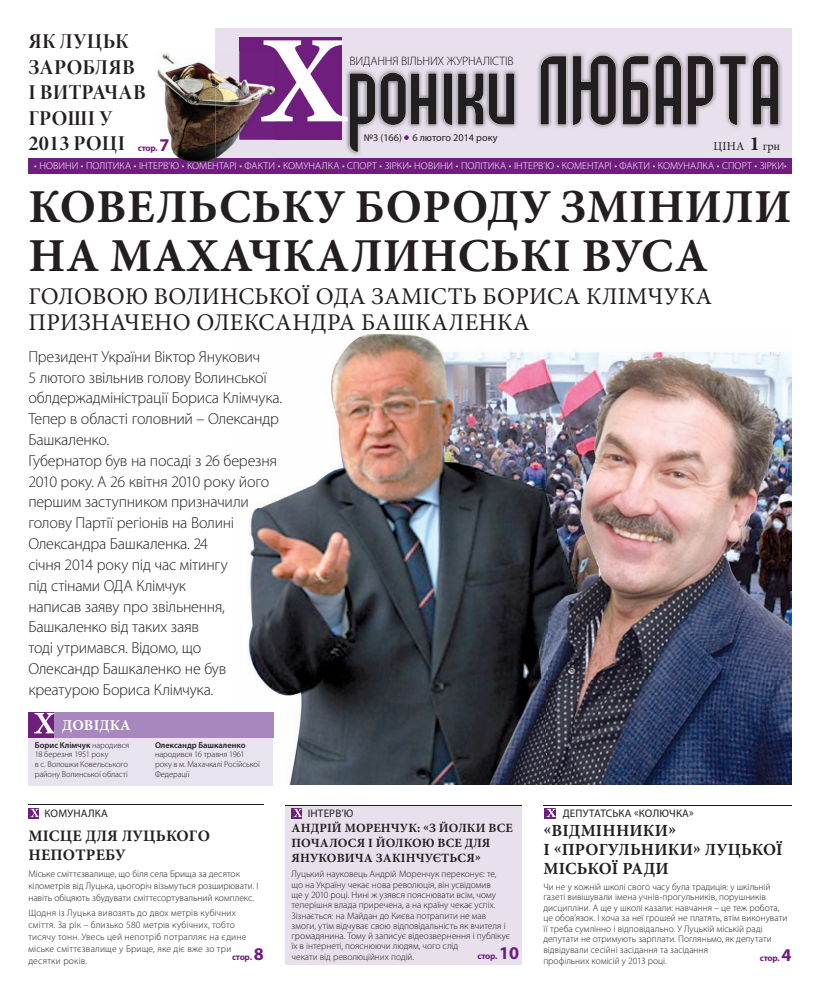
<style>
.page{position:relative;width:820px;height:993px;background:#fff}
.page>*{position:absolute;margin:0;border:0;box-sizing:border-box;transform-origin:0 0}
.t1{font:700 47.2px/49.2px "Minion Pro";letter-spacing:.01em;color:#231f20}
.t2{font:24px/26px "Minion Pro";letter-spacing:.01em;color:#231f20}
.t3{font:21.2px/25.5px "Minion Pro Bold Disp";letter-spacing:.01em;color:#231f20}
.t4{font:700 17px/19px "Minion Pro";letter-spacing:.01em;color:#231f20}
.t5{font:300 16px/20.8px "Myriad Pro";letter-spacing:-.015em;color:#231f20}
.t6{font:700 16px/19px "Minion Pro";letter-spacing:.01em;color:#231f20}
.t7{font:700 15px "Minion Pro";letter-spacing:.01em;color:#fff}
.t8{font:700 12.6px/15px "Minion Pro";letter-spacing:.01em;color:#231f20}
.t9{font:300 12.2px "Myriad Pro";letter-spacing:-.02em;color:#1e161c}
.t10{font:12px "Minion Pro";letter-spacing:.01em;color:#231f20}
.t11{font:11px "Myriad Pro";letter-spacing:.02em;color:#231f20}
.t12{font:10.2px "Myriad Pro";color:#231f20}
.t13{font:300 10px "Myriad Pro";letter-spacing:.005em;color:#fff;scale:1.04 1}
.t14{font:300 9.6px/12px "Myriad Pro";letter-spacing:.01em;color:#231f20}
.t15{font:300 9.5px/10.3px "Myriad Pro";color:#231f20}
.t16{font:700 9px "Myriad Pro";letter-spacing:-.03em;color:#701e7d}
.t17{font:300 8.5px/9.6px "Myriad Pro";letter-spacing:-.01em;color:#231f20}
.s1{color:#bcb9b9}
.s2{font-weight:700;font-size:20px}
.s3{font-size:18px}
.s4{font-weight:600}
</style>
<div class="page">
<img style="left:248px;top:334px;width:543px;height:450px">
<div style="left:285px;top:804px;width:236px;height:160px;background:#e8e0ec"></div>
<div style="left:215px;top:28px;width:576px;height:145px;background:#e8e0ec"></div>
<img style="left:346px;top:52px;width:436px;height:103px">
<svg style="left:349px;top:55px;width:429px;height:97px"></svg>
<div style="left:239px;top:37px;width:102px;height:102px;background:#701e7d"></div>
<svg style="left:263px;top:40px;width:84px;height:81px"></svg>
<svg style="left:404px;top:135px;width:4px;height:5px"></svg>
<hr style="left:28px;top:804px;width:236px;height:1px;background:#231f20">
<hr style="left:543px;top:804px;width:248px;height:1px;background:#231f20">
<div style="left:28px;top:158px;width:763px;height:15px;background:#701e7d"></div>
<hr style="left:285px;top:804px;width:236px;height:1px;background:#231f20">
<div style="left:28px;top:735px;width:245px;height:50px;background:#e9e2ef"></div>
<div style="left:53px;top:711px;width:220px;height:26px;background:#a787be"></div>
<div style="left:28px;top:711px;width:26px;height:26px;background:#701e7d"></div>
<svg style="left:34px;top:712px;width:20px;height:21px"></svg>
<svg style="left:28px;top:808px;width:11px;height:10px"></svg>
<svg style="left:31px;top:808px;width:8px;height:8px"></svg>
<svg style="left:291px;top:808px;width:10px;height:10px"></svg>
<svg style="left:293px;top:808px;width:9px;height:8px"></svg>
<svg style="left:544px;top:808px;width:11px;height:10px"></svg>
<svg style="left:546px;top:808px;width:9px;height:8px"></svg>
<img style="left:157px;top:52px;width:118px;height:110px">
<img style="left:239px;top:51px;width:36px;height:88px">
<img style="left:261px;top:111px;width:14px;height:10px">
<svg style="left:157px;top:139px;width:12px;height:13px"></svg>
<p class="t3" style="left:28px;top:28px;width:119px">ЯК ЛУЦЬК<br>ЗАРОБЛЯВ<br>І ВИТРАЧАВ<br>ГРОШІ У<br>2013 РОЦІ</p>
<p class="t13" style="left:34px;top:159px;width:724px">• НОВИНИ • ПОЛІТИКА • ІНТЕРВ’Ю К<span class="s1">О</span>МЕНТАРІ ФАКТИ • КОМУНАЛКА • СПОРТ • ЗІРКИ• НОВИНИ • ПОЛІТИКА • ІНТЕРВ’Ю • КОМЕНТАРІ • ФАКТИ • КОМУНАЛКА • СПОРТ • ЗІРКИ•</p>
<p class="t13" style="left:182px;top:159px;width:4px">•</p>
<p class="t13" style="left:239px;top:159px;width:4px">•</p>
<p class="t9" style="left:349px;top:54px;width:166px">ВИДАННЯ ВІЛЬНИХ ЖУРНАЛІСТІВ</p>
<p class="t12" style="left:363px;top:131px;width:135px">№3 (166) 6 лютого 2014 року</p>
<p class="t10" style="left:713px;top:139px;width:68px">ЦІНА <span class="s2">1</span> грн</p>
<p class="t16" style="left:138px;top:142px;width:33px">стор. <span class="s3">7</span></p>
<p class="t1" style="left:29px;top:181px;width:764px">КОВЕЛЬСЬКУ БОРОДУ ЗМІНИЛИ<br>НА МАХАЧКАЛИНСЬКІ ВУСА</p>
<p class="t2" style="left:28px;top:282px;width:684px">ГОЛОВОЮ ВОЛИНСЬКОЇ ОДА ЗАМІСТЬ БОРИСА КЛІМЧУКА<br>ПРИЗНАЧЕНО ОЛЕКСАНДРА БАШКАЛЕНКА</p>
<p class="t5" style="left:28px;top:345px;width:255px">Президент України Віктор Янукович<br>5 лютого звільнив голову Волинської облдержадміністрації Бориса Клімчука.<br>Тепер в області головний – Олександр<br>Башкаленко.<br>Губернатор був на посаді з 26 березня<br>2010 року. А 26 квітня 2010 року його першим заступником призначили голову Партії регіонів на Волині<br>Олександра Башкаленка. 24<br>січня 2014 року під час мітингу<br>під стінами ОДА Клімчук<br>написав заяву про звільнення,<br>Башкаленко від таких заяв<br>тоді утримався. Відомо, що<br>Олександр Башкаленко не був креатурою Бориса Клімчука.</p>
<p class="t7" style="left:62px;top:716px;width:70px">ДОВІДКА</p>
<p class="t17" style="left:35px;top:739px;width:96px"><span class="s4">Борис Клімчук</span> народився<br>18 березня 1951 року<br>в с. Волошки Ковельського району Волинської області</p>
<p class="t17" style="left:155px;top:739px;width:106px"><span class="s4">Олександр Башкаленко </span>народився 16 травня 1961 року в м. Махачкалі Російської<br>Федерації</p>
<p class="t11" style="left:45px;top:806px;width:65px">КОМУНАЛКА</p>
<p class="t11" style="left:307px;top:806px;width:47px">ІНТЕРВ’Ю</p>
<p class="t11" style="left:562px;top:806px;width:132px">ДЕПУТАТСЬКА «КОЛЮЧКА»</p>
<p class="t8" style="left:291px;top:819px;width:223px">АНДРІЙ МОРЕНЧУК: «З ЙОЛКИ ВСЕ<br>ПОЧАЛОСЯ І ЙОЛКОЮ ВСЕ ДЛЯ<br>ЯНУКОВИЧА ЗАКІНЧУЄТЬСЯ»</p>
<p class="t15" style="left:291px;top:868px;width:220px">Луцький науковець Андрій Моренчук переконує: те, що на Україну чекає нова революція, він усвідомив<br>ще у 2010 році. Нині ж узявся пояснювати всім, чому теперішня влада приречена, а на країну чекає успіх.<br>Зізнається: на Майдан до Києва потрапити не мав змоги, утім відчуває свою відповідальність як вчителя і громадянина. Тому й записує відеозвернення і публікує їх в інтернеті, пояснюючи людям, чого слід<br>чекати від революційних подій.</p>
<p class="t4" style="left:543px;top:820px;width:241px">«ВІДМІННИКИ»<br>І «ПРОГУЛЬНИКИ» ЛУЦЬКОЇ<br>МІСЬКОЇ РАДИ</p>
<p class="t15" style="left:543px;top:880px;width:245px;line-height:10.6px">Чи не у кожній школі свого часу була традиція: у шкільній газеті вивішували імена учнів-прогульників, порушників дисципліни. А ще у школі казали: навчання – це теж робота, це обов’язок. І хоча за неї грошей не платять, втім виконувати її треба сумлінно і відповідально. У Луцькій міській раді депутати не отримують зарплати. Погляньмо, як депутати відвідували сесійні засідання та засідання<br>профільних комісій у 2013 році.</p>
<p class="t6" style="left:28px;top:825px;width:183px">МІСЦЕ ДЛЯ ЛУЦЬКОГО<br>НЕПОТРЕБУ</p>
<p class="t14" style="left:28px;top:867px;width:231px">Міське сміттєзвалище, що біля села Брища за десяток кілометрів від Луцька, цьогоріч візьмуться розширювати. І навіть обіцяють збудувати сміттєсортувальний комплекс.</p>
<p class="t14" style="left:28px;top:906px;width:219px">Щодня із Луцька вивозять до двох метрів кубічних сміття. За рік – близько 580 метрів кубічних, тобто тисячу тонн. Увесь цей непотріб потрапляє на єдине міське сміттєзвалище у Брище, яке діє вже зо три десятки років.</p>
<p class="t16" style="left:232px;top:951px;width:33px">стор. <span class="s3">8</span></p>
<p class="t16" style="left:477px;top:950px;width:43px">стор. <span class="s3">10</span></p>
<p class="t16" style="left:759px;top:951px;width:33px">стор. <span class="s3">4</span></p>
</div>
